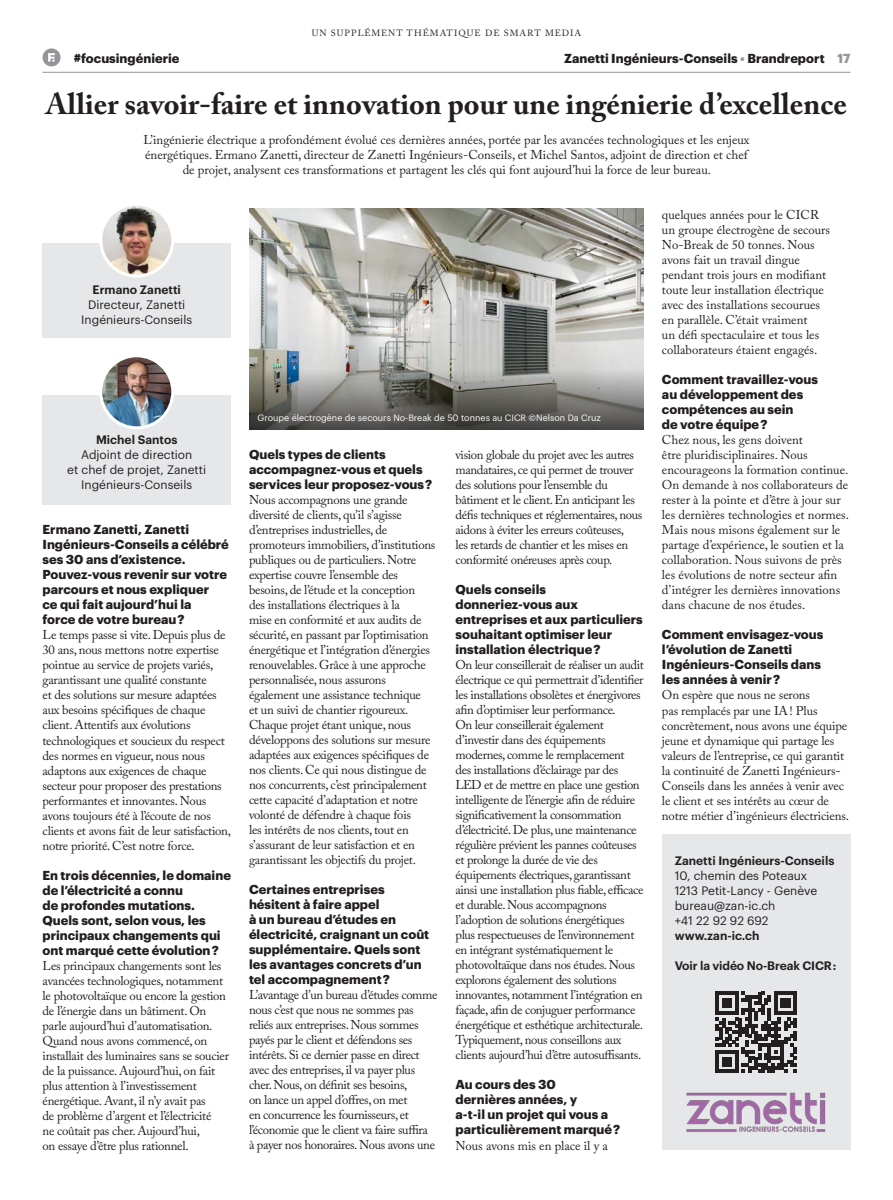
<style>
.page{position:relative;width:893px;height:1200px;background:#fff}
.page>*{position:absolute;margin:0;border:0;box-sizing:border-box;transform-origin:0 0}
.t1{font:700 30px "Adobe Caslon Pro";color:#231f20}
.Main_Article{font:12.75px/15px "Adobe Caslon Pro";letter-spacing:-.02em;color:#231f20}
.Title___Question{font:700 12.75px/15px "Graphik";color:#231f20}
.Main_Article-2{font:12.75px/15px "Adobe Caslon Pro";color:#231f20}
.Undertitle{font:12.75px/15px "Adobe Caslon Pro";color:#231f20;text-align:center}
._1_-_Person_Bubble_Position{font:12px/15px "Graphik";color:#231f20;text-align:center}
._1_-_Person_Bubble_Name{font:600 12px "Graphik";color:#231f20}
._3_-_Source{font:9px "Graphik";color:#fff}
.t2{font:9px "Adobe Caslon Pro";letter-spacing:.115em;color:#231f20}
.s1{color:#939598}
</style>
<div class="page">
<hr style="left:43px;top:72px;width:807px;height:1px;background:#939598">
<svg style="left:43px;top:48px;width:18px;height:18px"></svg>
<div style="left:43px;top:394px;width:188px;height:110px;background:#e6e7e9"></div>
<img style="left:101px;top:356px;width:72px;height:72px;border-radius:36px">
<div style="left:99px;top:354px;width:75px;height:75px;border:3px solid #fff;border-radius:50%"></div>
<div style="left:662px;top:834px;width:188px;height:315px;background:#e6e7e9"></div>
<svg style="left:716px;top:991px;width:81px;height:81px"></svg>
<img style="left:249px;top:208px;width:395px;height:161px">
<svg style="left:249px;top:369px;width:395px;height:60px;background:#74736f"></svg>
<img style="left:686px;top:1092px;width:140px;height:40px">
<div style="left:43px;top:243px;width:188px;height:94px;background:#e6e7e9"></div>
<img style="left:101px;top:204px;width:72px;height:72px;border-radius:36px">
<div style="left:99px;top:202px;width:75px;height:75px;border:3px solid #fff;border-radius:50%"></div>
<p class="t2" style="left:312px;top:28px;width:271px">UN SUPPLÉMENT THÉMATIQUE DE SMART MEDIA</p>
<p class="Title___Question" style="left:74px;top:49px;width:107px">#focusingénierie</p>
<p class="Title___Question" style="left:564px;top:49px;width:288px">Zanetti Ingénieurs-Conseils <span class="s1">•</span> Brandreport <span class="s1">17</span></p>
<p class="t1" style="left:46px;top:86px;width:803px">Allier savoir-faire et innovation pour une ingénierie d’excellence</p>
<p class="Undertitle" style="left:143px;top:132px;width:608px">L’ingénierie électrique a profondément évolué ces dernières années, portée par les avancées technologiques et les enjeux énergétiques. Ermano Zanetti, directeur de Zanetti Ingénieurs-Conseils, et Michel Santos, adjoint de direction et chef de projet, analysent ces transformations et partagent les clés qui font aujourd’hui la force de leur bureau.</p>
<p class="_1_-_Person_Bubble_Name" style="left:93px;top:280px;width:90px">Ermano Zanetti</p>
<p class="_1_-_Person_Bubble_Position" style="left:81px;top:296px;width:112px">Directeur, Zanetti<br>Ingénieurs-Conseils</p>
<p class="_1_-_Person_Bubble_Name" style="left:96px;top:430px;width:83px">Michel Santos</p>
<p class="_1_-_Person_Bubble_Position" style="left:67px;top:446px;width:140px">Adjoint de direction<br>et chef de projet, Zanetti<br>Ingénieurs-Conseils</p>
<p class="Title___Question" style="left:43px;top:521px;width:188px">Ermano Zanetti, Zanetti<br>Ingénieurs-Conseils a célébré ses 30 ans d’existence.<br>Pouvez-vous revenir sur votre parcours et nous expliquer<br>ce qui fait aujourd’hui la<br>force de votre bureau ?</p>
<p class="Main_Article" style="left:43px;top:627px;width:190px">Le temps passe si vite. Depuis plus de 30 ans, nous mettons notre expertise pointue au service de projets variés, garantissant une qualité constante<br>et des solutions sur mesure adaptées aux besoins spécifiques de chaque client. Attentifs aux évolutions technologiques et soucieux du respect des normes en vigueur, nous nous adaptons aux exigences de chaque secteur pour proposer des prestations performantes et innovantes. Nous avons toujours été à l’écoute de nos clients et avons fait de leur satisfaction, notre priorité. C’est notre force.</p>
<p class="Title___Question" style="left:43px;top:866px;width:190px">En trois décennies, le domaine de l’électricité a connu<br>de profondes mutations.<br>Quels sont, selon vous, les principaux changements qui ont marqué cette évolution ?</p>
<p class="Main_Article" style="left:43px;top:957px;width:188px">Les principaux changements sont les avancées technologiques, notamment le photovoltaïque ou encore la gestion de l’énergie dans un bâtiment. On parle aujourd’hui d’automatisation.<br>Quand nous avons commencé, on installait des luminaires sans se soucier de la puissance. Aujourd’hui, on fait plus attention à l’investissement énergétique. Avant, il n’y avait pas<br>de problème d’argent et l’électricité<br>ne coûtait pas cher. Aujourd’hui,<br>on essaye d’être plus rationnel.</p>
<p class="_3_-_Source" style="left:258px;top:410px;width:345px">Groupe électrogène de secours No-Break de 50 tonnes au CICR ©Nelson Da Cruz</p>
<p class="Title___Question" style="left:249px;top:445px;width:185px">Quels types de clients accompagnez-vous et quels services leur proposez-vous ?</p>
<p class="Main_Article" style="left:249px;top:492px;width:188px">Nous accompagnons une grande diversité de clients, qu’il s’agisse d’entreprises industrielles, de promoteurs immobiliers, d’institutions publiques ou de particuliers. Notre expertise couvre l’ensemble des besoins, de l’étude et la conception<br>des installations électriques à la<br>mise en conformité et aux audits de sécurité, en passant par l’optimisation énergétique et l’intégration d’énergies renouvelables. Grâce à une approche personnalisée, nous assurons également une assistance technique<br>et un suivi de chantier rigoureux.<br>Chaque projet étant unique, nous développons des solutions sur mesure adaptées aux exigences spécifiques de nos clients. Ce qui nous distingue de nos concurrents, c’est principalement cette capacité d’adaptation et notre volonté de défendre à chaque fois<br>les intérêts de nos clients, tout en s’assurant de leur satisfaction et en garantissant les objectifs du projet.</p>
<p class="Title___Question" style="left:249px;top:880px;width:182px">Certaines entreprises hésitent à faire appel<br>à un bureau d’études en électricité, craignant un coût supplémentaire. Quels sont les avantages concrets d’un tel accompagnement ?</p>
<p class="Main_Article" style="left:249px;top:987px;width:190px">L’avantage d’un bureau d’études comme nous c’est que nous ne sommes pas reliés aux entreprises. Nous sommes payés par le client et défendons ses intérêts. Si ce dernier passe en direct avec des entreprises, il va payer plus cher. Nous, on définit ses besoins,<br>on lance un appel d’offres, on met<br>en concurrence les fournisseurs, et l’économie que le client va faire suffira<br>à payer nos honoraires. Nous avons une</p>
<p class="Main_Article" style="left:455px;top:447px;width:188px">vision globale du projet avec les autres mandataires, ce qui permet de trouver des solutions pour l’ensemble du bâtiment et le client. En anticipant les défis techniques et réglementaires, nous aidons à éviter les erreurs coûteuses,<br>les retards de chantier et les mises en conformité onéreuses après coup.</p>
<p class="Title___Question" style="left:455px;top:580px;width:189px">Quels conseils donneriez-vous aux entreprises et aux particuliers souhaitant optimiser leur installation électrique ?</p>
<p class="Main_Article" style="left:455px;top:657px;width:190px">On leur conseillerait de réaliser un audit électrique ce qui permettrait d’identifier les installations obsolètes et énergivores afin d’optimiser leur performance.<br>On leur conseillerait également d’investir dans des équipements modernes, comme le remplacement<br>des installations d’éclairage par des LED et de mettre en place une gestion intelligente de l’énergie afin de réduire significativement la consommation d’électricité. De plus, une maintenance régulière prévient les pannes coûteuses et prolonge la durée de vie des équipements électriques, garantissant ainsi une installation plus fiable, efficace et durable. Nous accompagnons l’adoption de solutions énergétiques plus respectueuses de l’environnement en intégrant systématiquement le photovoltaïque dans nos études. Nous explorons également des solutions innovantes, notamment l’intégration en façade, afin de conjuguer performance énergétique et esthétique architecturale.<br>Typiquement, nous conseillons aux clients aujourd’hui d’être autosuffisants.</p>
<p class="Title___Question" style="left:455px;top:1075px;width:166px">Au cours des 30<br>dernières années, y<br>a-t-il un projet qui vous a particulièrement marqué ?</p>
<p class="Main_Article-2" style="left:455px;top:1137px;width:154px">Nous avons mis en place il y a</p>
<p class="Main_Article-2" style="left:662px;top:207px;width:170px">quelques années pour le CICR un groupe électrogène de secours<br>No-Break de 50 tonnes. Nous avons fait un travail dingue pendant trois jours en modifiant toute leur installation électrique avec des installations secourues en parallèle. C’était vraiment<br>un défi spectaculaire et tous les collaborateurs étaient engagés.</p>
<p class="Title___Question" style="left:662px;top:371px;width:158px">Comment travaillez-vous au développement des compétences au sein<br>de votre équipe ?</p>
<p class="Main_Article-2" style="left:662px;top:432px;width:188px">Chez nous, les gens doivent<br>être pluridisciplinaires. Nous encourageons la formation continue.<br>On demande à nos collaborateurs de rester à la pointe et d’être à jour sur les dernières technologies et normes.<br>Mais nous misons également sur le partage d’expérience, le soutien et la collaboration. Nous suivons de près les évolutions de notre secteur afin d’intégrer les dernières innovations dans chacune de nos études.</p>
<p class="Title___Question" style="left:662px;top:626px;width:163px">Comment envisagez-vous l’évolution de Zanetti<br>Ingénieurs-Conseils dans les années à venir ?</p>
<p class="Main_Article" style="left:662px;top:687px;width:189px">On espère que nous ne serons<br>pas remplacés par une IA! Plus concrètement, nous avons une équipe jeune et dynamique qui partage les valeurs de l’entreprise, ce qui garantit la continuité de Zanetti Ingénieurs-Conseils dans les années à venir avec le client et ses intérêts au cœur de notre métier d’ingénieurs électriciens.</p>
<p class="_1_-_Person_Bubble_Name" style="left:675px;top:850px;width:161px">Zanetti Ingénieurs-Conseils</p>
<p class="_1_-_Person_Bubble_Position" style="left:675px;top:866px;width:134px">10, chemin des Poteaux</p>
<p class="_1_-_Person_Bubble_Position" style="left:675px;top:881px;width:144px">1213 Petit-Lancy - Genève</p>
<p class="_1_-_Person_Bubble_Position" style="left:675px;top:896px;width:102px">bureau@zan-ic.ch</p>
<p class="_1_-_Person_Bubble_Position" style="left:675px;top:911px;width:95px">+41 22 92 92 692</p>
<p class="_1_-_Person_Bubble_Name" style="left:675px;top:925px;width:86px">www.zan-ic.ch</p>
<p class="_1_-_Person_Bubble_Name" style="left:675px;top:955px;width:163px">Voir la vidéo No-Break CICR :</p>
</div>
